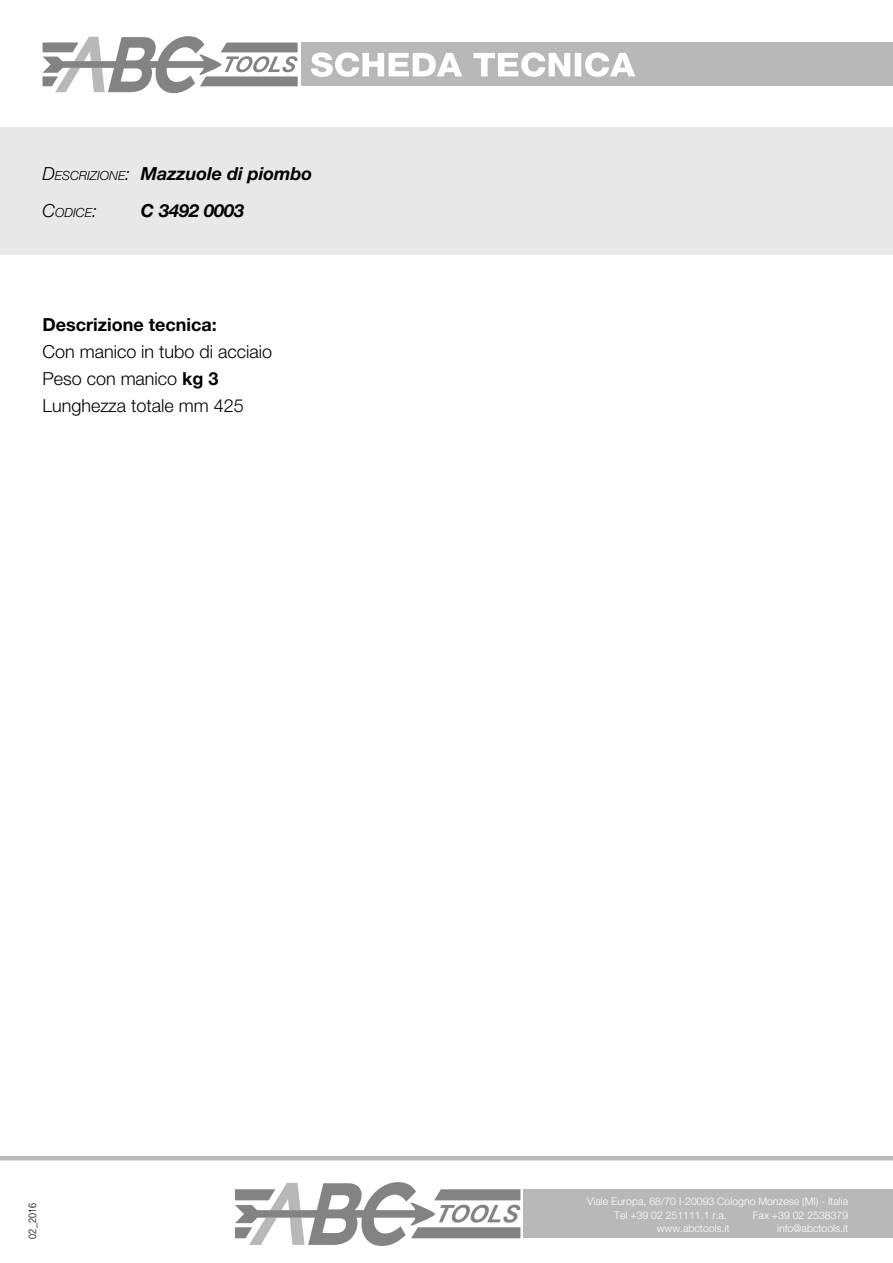
<style>
.page{position:relative;width:893px;height:1263px;background:#fff}
.page>*{position:absolute;margin:0;border:0;box-sizing:border-box;transform-origin:0 0}
.t1{font:300 18px "Helvetica Amos";color:#000}
.t2{font:italic 700 18px/37.5px "Helvetica Amos";color:#000}
.t3{font:700 18px "Helvetica Amos";color:#000}
.t4{font:italic 300 12.6px "Helvetica Amos";color:#000}
.t5{font:300 10.5px/13.5px "Helvetica Amos";color:#fff}
.t6{font:300 10.5px "Helvetica Amos Cond";color:#000}
.s1{font-weight:300}
.s2{font-weight:300;font-size:12.6px}
.s3{font-size:18px}
.s4{font-weight:700}
</style>
<div class="page">
<svg style="left:43px;top:36px;width:255px;height:57px"></svg>
<div style="left:301px;top:43px;width:592px;height:43px;background:#b8b8b8"></div>
<svg style="left:235px;top:1182px;width:285px;height:64px"></svg>
<div style="left:523px;top:1189px;width:370px;height:49px;background:#b8b8b8"></div>
<div style="left:0;top:128px;width:893px;height:127px;background:#e8e8e8"></div>
<hr style="left:0;top:1156px;width:893px;height:4px;background:#bbb">
<svg style="left:311px;top:52px;width:324px;height:25px"></svg>
<p class="t2" style="left:43px;top:155px;width:271px"><span class="s1">D</span><span class="s2">ESCRIZIONE</span><span class="s1">:</span> Mazzuole di piombo</p>
<p class="t4" style="left:43px;top:206px;width:56px"><span class="s3">C</span>ODICE<span class="s3">:</span></p>
<p class="t2" style="left:141px;top:192px;width:105px">C 3492 0003</p>
<h1 class="t2" style="left:141px;top:155px;width:120px">X<br>X XXXX XXXX</h1>
<p class="t3" style="left:43px;top:314px;width:176px">Descrizione tecnica:</p>
<p class="t1" style="left:43px;top:341px;width:231px">Con manico in tubo di acciaio</p>
<p class="t1" style="left:43px;top:368px;width:178px">Peso con manico <span class="s4">kg 3</span></p>
<p class="t1" style="left:43px;top:395px;width:203px">Lunghezza totale mm 425</p>
<p class="t6" style="left:26px;top:1238px;width:37px;rotate:-90deg">02_2016</p>
<p class="t5" style="left:614px;top:1195px;width:235px;text-indent:-27px">Viale Europa, 68/70 I-20093 Cologno Monzese (MI) - Italia<br>Tel +39 02 251111.1 r.a.</p>
<p class="t5" style="left:753px;top:1208px;width:97px">Fax +39 02 2538379</p>
<p class="t5" style="left:657px;top:1222px;width:74px">www.abctools.it</p>
<p class="t5" style="left:777px;top:1222px;width:73px">info@abctools.it</p>
</div>
